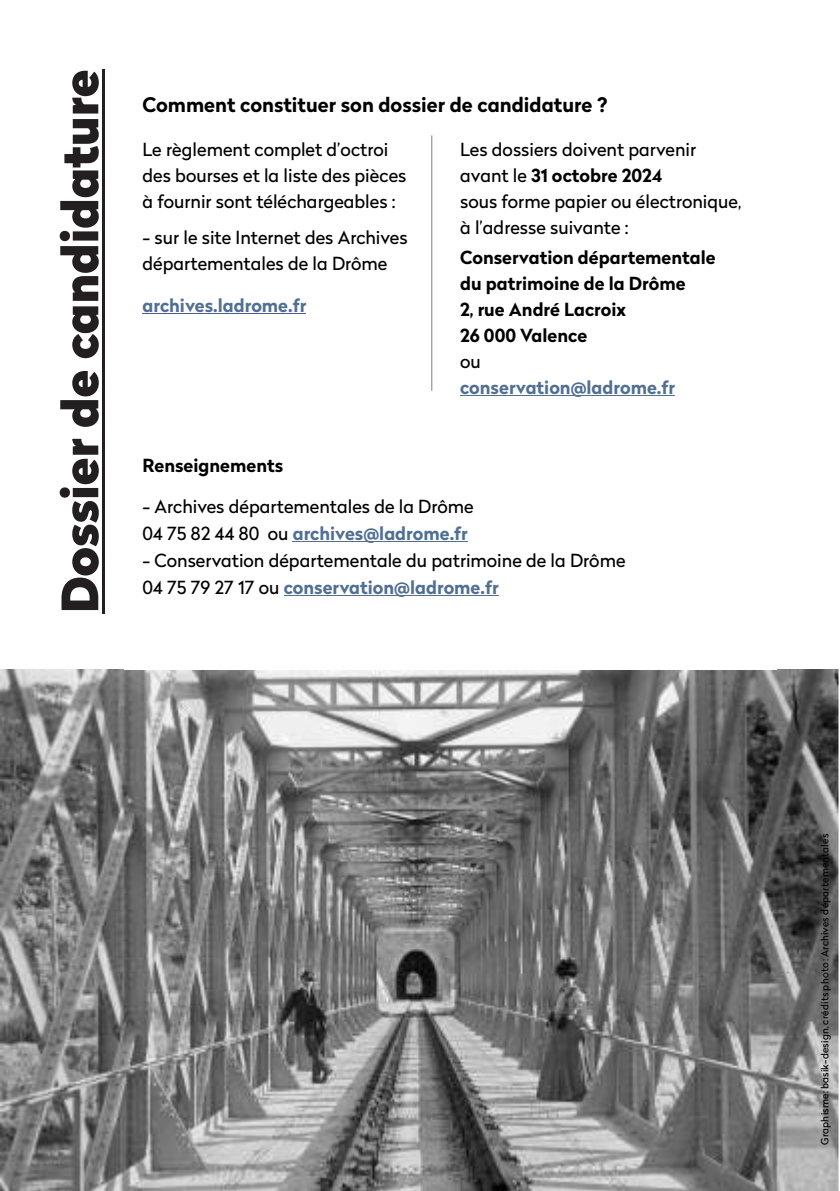
<style>
.page{position:relative;width:840px;height:1191px;background:#fff}
.page>*{position:absolute;margin:0;border:0;box-sizing:border-box;transform-origin:0 0}
.t1{font:900 50px "Radikal";letter-spacing:-.01em;color:#231f20}
.t2{font:700 20px "Radikal";color:#000}
.t3{font:18px/26px "Radikal";color:#000}
.t4{font:700 18px/26px "Radikal";color:#000}
.t5{font:700 18px "Radikal";color:#506f93}
.t6{font:10px "Radikal";letter-spacing:.02em;color:#000}
.s1{font-weight:700}
.s2{font-weight:700;color:#506f93}
</style>
<div class="page">
<img style="left:0;top:669px;width:839px;height:522px">
<hr style="left:293px;top:541px;width:175px;height:1px;background:#506f93">
<hr style="left:284px;top:595px;width:214px;height:1px;background:#506f93">
<hr style="left:142px;top:313px;width:164px;height:1px;background:#4c56a6">
<hr style="left:460px;top:395px;width:215px;height:1px;background:#506f93">
<hr style="left:102px;top:69px;width:2px;height:544px;background:#231f20">
<hr style="left:431px;top:135px;width:1px;height:256px;background:#7c7e81">
<h1 class="t1" style="left:61px;top:613px;width:545px;rotate:-90deg">Dossier de candidature</h1>
<p class="t2" style="left:142px;top:97px;width:466px">Comment constituer son dossier de candidature ?</p>
<p class="t3" style="left:142px;top:138px;width:265px">Le règlement complet d’octroi des bourses et la liste des pièces à fournir sont téléchargeables :</p>
<p class="t3" style="left:142px;top:226px;width:267px">- sur le site Internet des Archives départementales de la Drôme</p>
<p class="t5" style="left:142px;top:298px;width:165px">archives.ladrome.fr</p>
<p class="t3" style="left:460px;top:138px;width:283px">Les dossiers doivent parvenir avant le <span class="s1">31 octobre 2024<br></span>sous forme papier ou électronique, à l’adresse suivante :</p>
<p class="t4" style="left:460px;top:246px;width:257px">Conservation départementale du patrimoine de la Drôme<br>2, rue André Lacroix<br>26 000 Valence</p>
<p class="t3" style="left:460px;top:350px;width:22px">ou</p>
<p class="t5" style="left:460px;top:380px;width:216px">conservation@ladrome.fr</p>
<p class="t4" style="left:142px;top:454px;width:142px">Renseignements</p>
<p class="t3" style="left:142px;top:495px;width:333px;line-height:27px">- Archives départementales de la Drôme<br>04 75 82 44 80 ou <span class="s2">archives@ladrome.fr</span></p>
<p class="t3" style="left:142px;top:549px;width:484px;line-height:27px">- Conservation départementale du patrimoine de la Drôme<br>04 75 79 27 17 ou <span class="s2">conservation@ladrome.fr</span></p>
<p class="t6" style="left:820px;top:1145px;width:313px;rotate:-90deg">Graphisme: basik-design, crédits photo : Archives départementales</p>
</div>
